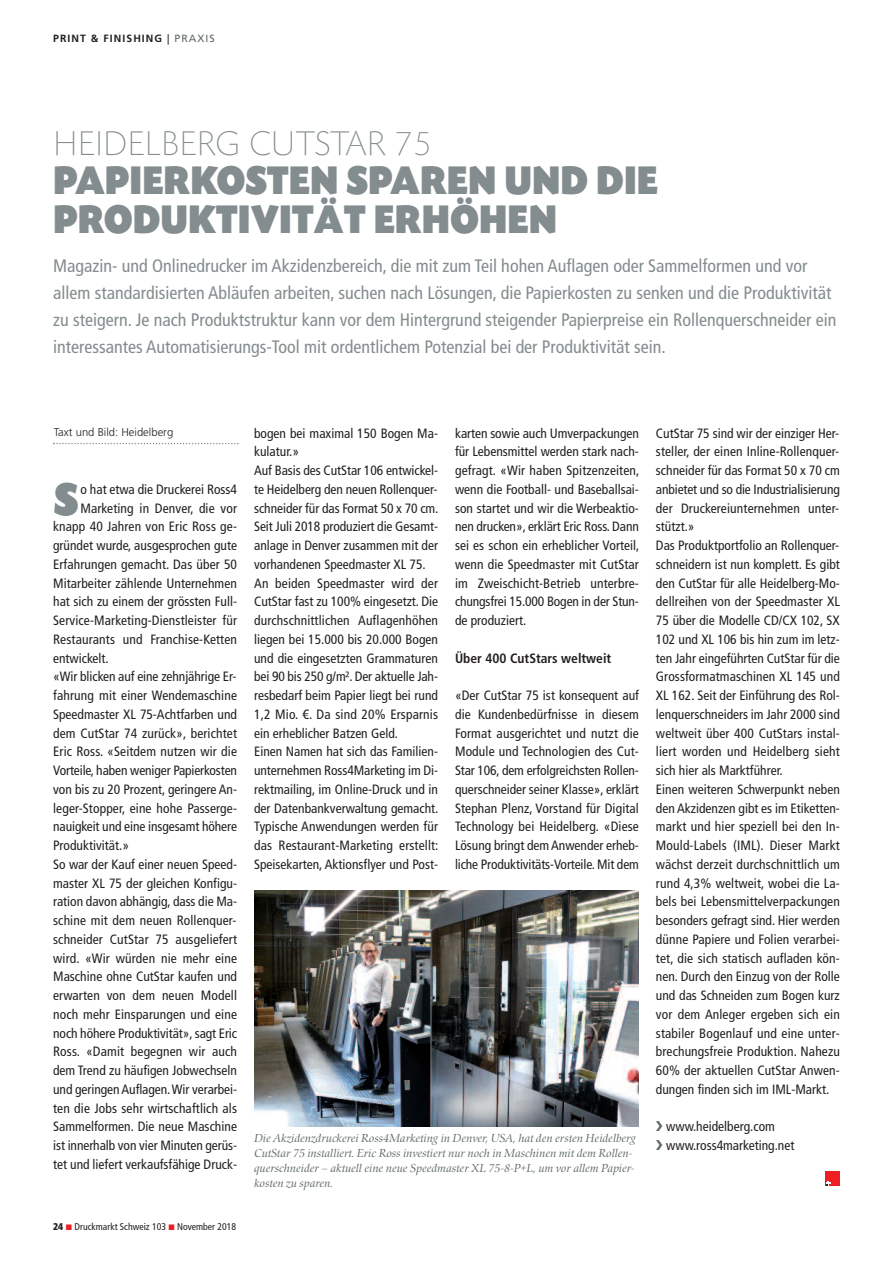
<style>
.page{position:relative;width:893px;height:1263px;background:#fff}
.page>*{position:absolute;margin:0;border:0;box-sizing:border-box;transform-origin:0 0}
.t1{font:48px "Today SB Ultra";color:#838c8e;scale:.9 1}
.t2{font:42px/39px "Today SB Ultra";color:#838c8e;scale:.9 1}
.t3{font:300 expanded 36px "Today SB";color:#838c8e}
.t4{font:condensed 18px/27px "Frutiger LT Std";color:#838c8e}
.t5{font:condensed 13.5px/18.8px "Frutiger LT Std";color:#231f20}
.t6{font:700 condensed 13.5px "Frutiger LT Std";color:#231f20}
.t7{font:italic 12px/15px "Zapf Renais SB";color:#60696a}
.t8{font:300 11.25px "Frutiger LT Std";color:#231f20}
.t9{font:700 10.5px "Frutiger LT Std";letter-spacing:.1em;color:#231f20}
.t10{font:condensed 9.75px "Frutiger";color:#231f20}
.s1{font-weight:400}
.s2{font-weight:400;color:#60696a}
.s3{font-weight:900}
</style>
<div class="page">
<svg style="left:53px;top:443px;width:186px;height:1px"></svg>
<img style="left:254px;top:890px;width:385px;height:236px">
<div style="left:826px;top:1172px;width:14px;height:14px;background:#ee1e24"></div>
<svg style="left:826px;top:1181px;width:4px;height:5px"></svg>
<p class="t9" style="left:53px;top:34px;width:163px">PRINT &amp; FINISHING <span class="s1">|</span> <span class="s2">PRAXIS</span></p>
<h3 class="t3" style="left:53px;top:122px;width:380px">HEIDELBERG CUTSTAR 75</h3>
<h2 class="t2" style="left:53px;top:160px;width:674px">PAPIERKOSTEN SPAREN UND DIE<br>PRODUKTIVITÄT ERHÖHEN</h2>
<p class="t4" style="left:53px;top:254px;width:785px">Magazin- und Onlinedrucker im Akzidenzbereich, die mit zum Teil hohen Auflagen oder Sammelformen und vor allem standardisierten Abläufen arbeiten, suchen nach Lösungen, die Papierkosten zu senken und die Produktivität zu steigern. Je nach Produktstruktur kann vor dem Hintergrund steigender Papierpreise ein Rollenquerschneider ein interessantes Automatisierungs-Tool mit ordentlichem Potenzial bei der Produktivität sein.</p>
<p class="t8" style="left:54px;top:427px;width:121px">Taxt und Bild: Heidelberg</p>
<h1 class="t1" style="left:54px;top:471px;width:29px">S</h1>
<p class="t5" style="left:80px;top:481px;width:158px">o hat etwa die Druckerei Ross4</p>
<p class="t5" style="left:80px;top:500px;width:158px">Marketing in Denver, die vor</p>
<p class="t5" style="left:53px;top:518px;width:185px">knapp 40 Jahren von Eric Ross ge-</p>
<p class="t5" style="left:53px;top:537px;width:185px">gründet wurde, ausgesprochen gute</p>
<p class="t5" style="left:53px;top:556px;width:185px">Erfahrungen gemacht. Das über 50</p>
<p class="t5" style="left:53px;top:575px;width:185px">Mitarbeiter zählende Unternehmen</p>
<p class="t5" style="left:53px;top:593px;width:185px">hat sich zu einem der grössten Full-</p>
<p class="t5" style="left:53px;top:612px;width:185px">Service-Marketing-Dienstleister für</p>
<p class="t5" style="left:53px;top:631px;width:185px">Restaurants und Franchise-Ketten</p>
<p class="t5" style="left:53px;top:650px;width:57px">entwickelt.</p>
<p class="t5" style="left:53px;top:668px;width:185px">«Wir blicken auf eine zehnjährige Er-</p>
<p class="t5" style="left:53px;top:687px;width:185px">fahrung mit einer Wendemaschine</p>
<p class="t5" style="left:53px;top:706px;width:185px">Speedmaster XL 75-Achtfarben und</p>
<p class="t5" style="left:53px;top:725px;width:185px">dem CutStar 74 zurück», berichtet</p>
<p class="t5" style="left:53px;top:743px;width:185px">Eric Ross. «Seitdem nutzen wir die</p>
<p class="t5" style="left:53px;top:762px;width:185px">Vorteile, haben weniger Papierkosten</p>
<p class="t5" style="left:53px;top:781px;width:185px">von bis zu 20 Prozent, geringere An-</p>
<p class="t5" style="left:53px;top:800px;width:185px">leger-Stopper, eine hohe Passerge-</p>
<p class="t5" style="left:53px;top:818px;width:185px">nauigkeit und eine insgesamt höhere</p>
<p class="t5" style="left:53px;top:837px;width:77px">Produktivität.»</p>
<p class="t5" style="left:53px;top:856px;width:185px">So war der Kauf einer neuen Speed-</p>
<p class="t5" style="left:53px;top:875px;width:185px">master XL 75 der gleichen Konfigu-</p>
<p class="t5" style="left:53px;top:893px;width:185px">ration davon abhängig, dass die Ma-</p>
<p class="t5" style="left:53px;top:912px;width:185px">schine mit dem neuen Rollenquer-</p>
<p class="t5" style="left:53px;top:931px;width:185px">schneider CutStar 75 ausgeliefert</p>
<p class="t5" style="left:53px;top:950px;width:185px">wird. «Wir würden nie mehr eine</p>
<p class="t5" style="left:53px;top:968px;width:185px">Maschine ohne CutStar kaufen und</p>
<p class="t5" style="left:53px;top:987px;width:185px">erwarten von dem neuen Modell</p>
<p class="t5" style="left:53px;top:1006px;width:185px">noch mehr Einsparungen und eine</p>
<p class="t5" style="left:53px;top:1025px;width:185px">noch höhere Produktivität», sagt Eric</p>
<p class="t5" style="left:53px;top:1043px;width:185px">Ross. «Damit begegnen wir auch</p>
<p class="t5" style="left:53px;top:1062px;width:185px">dem Trend zu häufigen Jobwechseln</p>
<p class="t5" style="left:53px;top:1081px;width:185px">und geringenAuflagen.Wir verarbei-</p>
<p class="t5" style="left:53px;top:1100px;width:185px">ten die Jobs sehr wirtschaftlich als</p>
<p class="t5" style="left:53px;top:1118px;width:185px">Sammelformen. Die neue Maschine</p>
<p class="t5" style="left:53px;top:1137px;width:185px">ist innerhalb von vier Minuten gerüs-</p>
<p class="t5" style="left:53px;top:1156px;width:185px">tet und liefert verkaufsfähige Druck-</p>
<p class="t10" style="left:53px;top:1222px;width:185px"><span class="s3">24</span> Druckmarkt Schweiz 103 November 2018</p>
<p class="t5" style="left:254px;top:424px;width:186px">bogen bei maximal 150 Bogen Ma&shy;kulatur.»<br>Auf Basis des CutStar 106 entwickel&shy;te Heidelberg den neuen Rollenquer&shy;schneider für das Format 50 x 70 cm.<br>Seit Juli 2018 produziert die Gesamt&shy;anlage in Denver zusammen mit der vorhandenen Speedmaster XL 75.<br>An beiden Speedmaster wird der CutStar fast zu 100% eingesetzt. Die durchschnittlichen Auflagenhöhen liegen bei 15.000 bis 20.000 Bogen und die eingesetzten Grammaturen bei 90 bis 250 g/m². Der aktuelle Jah&shy;resbedarf beim Papier liegt bei rund 1,2 Mio. €. Da sind 20% Ersparnis ein erheblicher Batzen Geld.<br>Einen Namen hat sich das Familien&shy;unternehmen Ross4Marketing im Di&shy;rektmailing, im Online-Druck und in der Datenbankverwaltung gemacht.<br>Typische Anwendungen werden für das Restaurant-Marketing erstellt:<br>Speisekarten, Aktionsflyer und Post-</p>
<p class="t5" style="left:455px;top:424px;width:186px;text-align:justify">karten sowie auch Umverpackungen für Lebensmittel werden stark nach&shy;gefragt. «Wir haben Spitzenzeiten, wenn die Football- und Baseballsai&shy;son startet und wir die Werbeaktio&shy;nen drucken», erklärt Eric Ross. Dann sei es schon ein erheblicher Vorteil, wenn die Speedmaster mit CutStar im Zweischicht-Betrieb unterbre&shy;chungsfrei 15.000 Bogen in der Stun&shy;de produziert.</p>
<p class="t6" style="left:455px;top:652px;width:158px">Über 400 CutStars weltweit</p>
<p class="t5" style="left:455px;top:687px;width:185px;text-align:justify">«Der CutStar 75 ist konsequent auf die Kundenbedürfnisse in diesem Format ausgerichtet und nutzt die Module und Technologien des Cut-Star 106, dem erfolgreichsten Rollen&shy;querschneider seiner Klasse», erklärt Stephan Plenz, Vorstand für Digital Technology bei Heidelberg. «Diese Lösung bringt dem Anwender erheb&shy;liche Produktivitäts-Vorteile. Mit dem</p>
<p class="t7" style="left:254px;top:1130px;width:383px">Die Akzidenzdruckerei Ross4Marketing in Denver, USA, hat den ersten Heidelberg CutStar 75 installiert. Eric Ross investiert nur noch in Maschinen mit dem Rollen&shy;querschneider – aktuell eine neue Speedmaster XL 75-8-P+L, um vor allem Papier&shy;kosten zu sparen.</p>
<p class="t5" style="left:656px;top:424px;width:185px">CutStar 75 sind wir der einziger Her&shy;steller, der einen Inline-Rollenquer&shy;schneider für das Format 50 x 70 cm anbietet und so die Industrialisierung der Druckereiunternehmen unter&shy;stützt.»<br>Das Produktportfolio an Rollenquer&shy;schneidern ist nun komplett. Es gibt den CutStar für alle Heidelberg-Mo&shy;dellreihen von der Speedmaster XL 75 über die Modelle CD/CX 102, SX 102 und XL 106 bis hin zum im letz&shy;ten Jahr eingeführten CutStar für die Grossformatmaschinen XL 145 und XL 162. Seit der Einführung des Rol&shy;lenquerschneiders im Jahr 2000 sind weltweit über 400 CutStars instal&shy;liert worden und Heidelberg sieht sich hier als Marktführer.<br>Einen weiteren Schwerpunkt neben den Akzidenzen gibt es im Etiketten&shy;markt und hier speziell bei den In-Mould-Labels (IML). Dieser Markt wächst derzeit durchschnittlich um rund 4,3% weltweit, wobei die La&shy;bels bei Lebensmittelverpackungen besonders gefragt sind. Hier werden dünne Papiere und Folien verarbei&shy;tet, die sich statisch aufladen kön&shy;nen. Durch den Einzug von der Rolle und das Schneiden zum Bogen kurz vor dem Anleger ergeben sich ein stabiler Bogenlauf und eine unter&shy;brechungsfreie Produktion. Nahezu 60% der aktuellen CutStar Anwen&shy;dungen finden sich im IML-Markt.</p>
<p class="t5" style="left:666px;top:1118px;width:130px">www.heidelberg.com www.ross4marketing.net</p>
</div>
